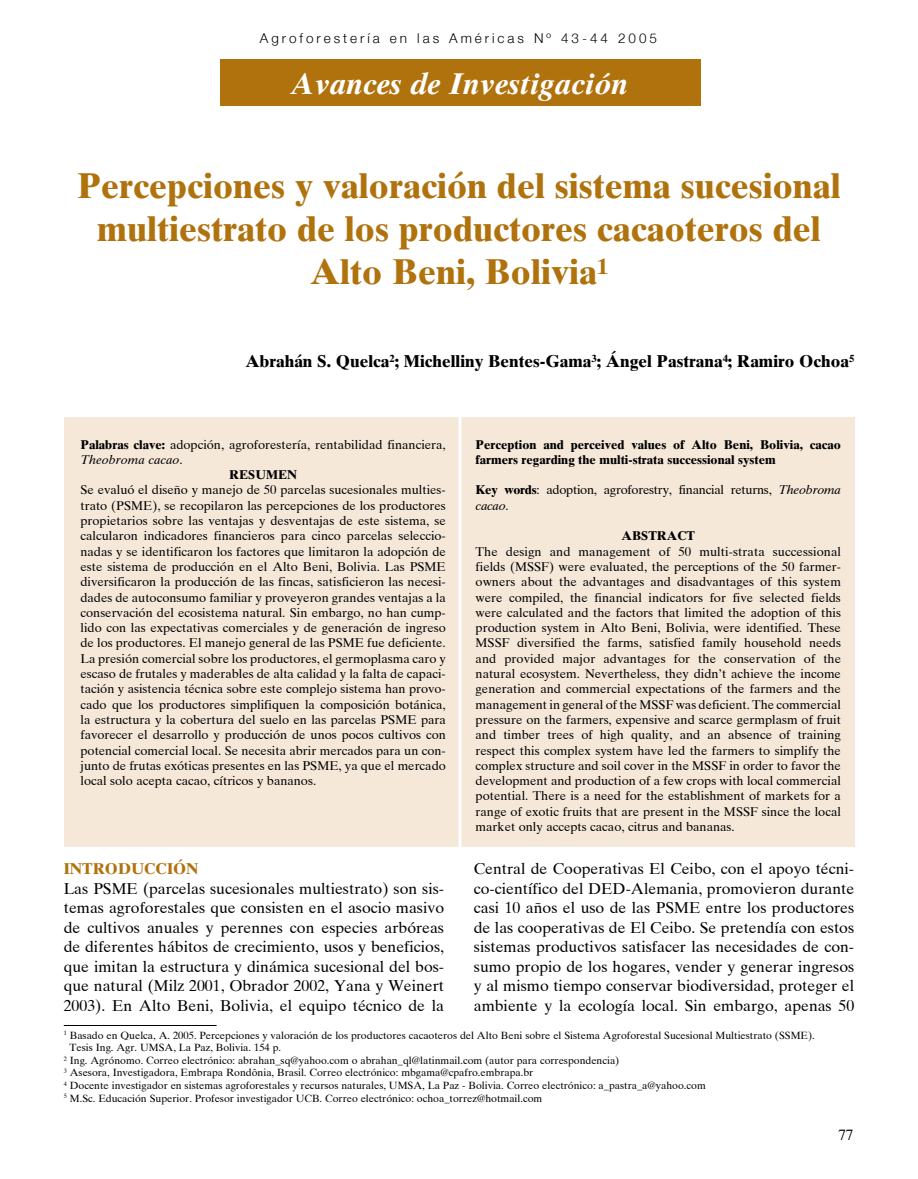
<style>
.page{position:relative;width:918px;height:1179px;background:#fff}
.page>*{position:absolute;margin:0;border:0;box-sizing:border-box;transform-origin:0 0}
.t1{font:700 36px/43.2px "Times Ten";color:#b0720d;text-align:center}
.t2{font:italic 700 30px "Times Ten";color:#fff}
.t3{font:700 17.25px "Times Ten";color:#000}
.t4{font:15.75px/19.5px "Times Ten";color:#000;text-align:justify}
.t5{font:700 15.75px "Times Ten";color:#b0720d}
.t6{font:15px "Times Ten";color:#000}
.t7{font:300 13.5px "Helvetica Neue";letter-spacing:.22em;color:#000}
.t8{font:12.75px/15.3px "Times Ten";color:#000;text-align:justify}
.t9{font:700 12.75px/15.3px "Times Ten";color:#000}
.t10{font:12.75px/15.3px "Times Ten";letter-spacing:-.02em;color:#000}
.t11{font:italic 12.75px "Times Ten";color:#000}
.t12{font:10.5px "Times Ten";color:#000}
.s1{font-weight:700}
.s2{font-style:normal}
.s3{font-style:italic}
</style>
<div class="page">
<div style="left:220px;top:60px;width:480px;height:46px;background:#b0720d"></div>
<div style="left:64px;top:418px;width:790px;height:429px;background:#f5e8d9"></div>
<hr style="left:458px;top:413px;width:3px;height:444px;background:#fff">
<hr style="left:64px;top:1025px;width:153px;height:1px;background:#000">
<p class="t7" style="left:260px;top:30px;width:399px">Agroforestería en las Américas Nº 43-44 2005</p>
<h2 class="t2" style="left:291px;top:65px;width:338px">Avances de Investigación</h2>
<h1 class="t1" style="left:77px;top:164px;width:765px">Percepciones y valoración del sistema sucesional multiestrato de los productores cacaoteros del<br>Alto Beni, Bolivia<sup>1</sup></h1>
<h3 class="t3" style="left:245px;top:351px;width:610px">Abrahán S. Quelca<sup>2</sup>; Michelliny Bentes-Gama<sup>3</sup>; Ángel Pastrana<sup>4</sup>; Ramiro Ochoa<sup>5</sup></h3>
<p class="t8" style="left:81px;top:436px;width:367px"><span class="s1">Palabras clave:</span> adopción, agroforestería, rentabilidad financiera,</p>
<p class="t11" style="left:81px;top:452px;width:104px">Theobroma cacao<span class="s2">.</span></p>
<p class="t9" style="left:229px;top:467px;width:69px">RESUMEN</p>
<p class="t8" style="left:81px;top:482px;width:367px">Se evaluó el diseño y manejo de 50 parcelas sucesionales multies&shy;trato (PSME), se recopilaron las percepciones de los productores propietarios sobre las ventajas y desventajas de este sistema, se calcularon indicadores financieros para cinco parcelas seleccio&shy;nadas y se identificaron los factores que limitaron la adopción de este sistema de producción en el Alto Beni, Bolivia. Las PSME diversificaron la producción de las fincas, satisficieron las necesi&shy;dades de autoconsumo familiar y proveyeron grandes ventajas a la conservación del ecosistema natural. Sin embargo, no han cump&shy;lido con las expectativas comerciales y de generación de ingreso de los productores. El manejo general de las PSME fue deficiente.<br>La presión comercial sobre los productores, el germoplasma caro y escaso de frutales y maderables de alta calidad y la falta de capaci&shy;tación y asistencia técnica sobre este complejo sistema han provo&shy;cado que los productores simplifiquen la composición botánica, la estructura y la cobertura del suelo en las parcelas PSME para favorecer el desarrollo y producción de unos pocos cultivos con potencial comercial local. Se necesita abrir mercados para un con&shy;junto de frutas exóticas presentes en las PSME, ya que el mercado local solo acepta cacao, cítricos y bananos.</p>
<p class="t9" style="left:476px;top:436px;width:367px">Perception and perceived values of Alto Beni, Bolivia, cacao farmers regarding the multi-strata successional system</p>
<p class="t10" style="left:476px;top:482px;width:367px"><span class="s1">Key words</span>: adoption, agroforestry, financial returns, <span class="s3">Theobroma cacao</span>.</p>
<p class="t9" style="left:621px;top:528px;width:75px">ABSTRACT</p>
<p class="t8" style="left:476px;top:544px;width:367px">The design and management of 50 multi-strata successional fields (MSSF) were evaluated, the perceptions of the 50 farmer&shy;owners about the advantages and disadvantages of this system were compiled, the financial indicators for five selected fields were calculated and the factors that limited the adoption of this production system in Alto Beni, Bolivia, were identified. These MSSF diversified the farms, satisfied family household needs and provided major advantages for the conservation of the natural ecosystem. Nevertheless, they didn’t achieve the income generation and commercial expectations of the farmers and the management in general of the MSSF was deficient. The commercial pressure on the farmers, expensive and scarce germplasm of fruit and timber trees of high quality, and an absence of training respect this complex system have led the farmers to simplify the complex structure and soil cover in the MSSF in order to favor the development and production of a few crops with local commercial potential. There is a need for the establishment of markets for a range of exotic fruits that are present in the MSSF since the local market only accepts cacao, citrus and bananas.</p>
<p class="t5" style="left:64px;top:859px;width:136px">INTRODUCCIÓN</p>
<p class="t4" style="left:64px;top:878px;width:382px">Las PSME (parcelas sucesionales multiestrato) son sis&shy;temas agroforestales que consisten en el asocio masivo de cultivos anuales y perennes con especies arbóreas de diferentes hábitos de crecimiento, usos y beneficios, que imitan la estructura y dinámica sucesional del bos&shy;que natural (Milz 2001, Obrador 2002, Yana y Weinert 2003). En Alto Beni, Bolivia, el equipo técnico de la</p>
<p class="t4" style="left:474px;top:859px;width:382px">Central de Cooperativas El Ceibo, con el apoyo técni&shy;co-científico del DED-Alemania, promovieron durante casi 10 años el uso de las PSME entre los productores de las cooperativas de El Ceibo. Se pretendía con estos sistemas productivos satisfacer las necesidades de con&shy;sumo propio de los hogares, vender y generar ingresos y al mismo tiempo conservar biodiversidad, proteger el ambiente y la ecología local. Sin embargo, apenas 50</p>
<p class="t12" style="left:64px;top:1029px;width:753px"><sup>1</sup> Basado en Quelca, A. 2005. Percepciones y valoración de los productores cacaoteros del Alto Beni sobre el Sistema Agroforestal Sucesional Multiestrato (SSME).</p>
<p class="t12" style="left:70px;top:1041px;width:213px">Tesis Ing. Agr. UMSA, La Paz, Bolivia. 154 p.</p>
<p class="t12" style="left:64px;top:1054px;width:557px"><sup>2</sup> Ing. Agrónomo. Correo electrónico: abrahan_sq@yahoo.com o abrahan_ql@latinmail.com (autor para correspondencia)</p>
<p class="t12" style="left:64px;top:1067px;width:471px"><sup>3</sup> Asesora, Investigadora, Embrapa Rondônia, Brasil. Correo electrónico: mbgama@cpafro.embrapa.br</p>
<p class="t12" style="left:64px;top:1079px;width:644px"><sup>4</sup> Docente investigador en sistemas agroforestales y recursos naturales, UMSA, La Paz - Bolivia. Correo electrónico: a_pastra_a@yahoo.com</p>
<p class="t12" style="left:64px;top:1092px;width:480px"><sup>5</sup> M.Sc. Educación Superior. Profesor investigador UCB. Correo electrónico: ochoa_torrez@hotmail.com</p>
<p class="t6" style="left:838px;top:1126px;width:16px">77</p>
</div>
